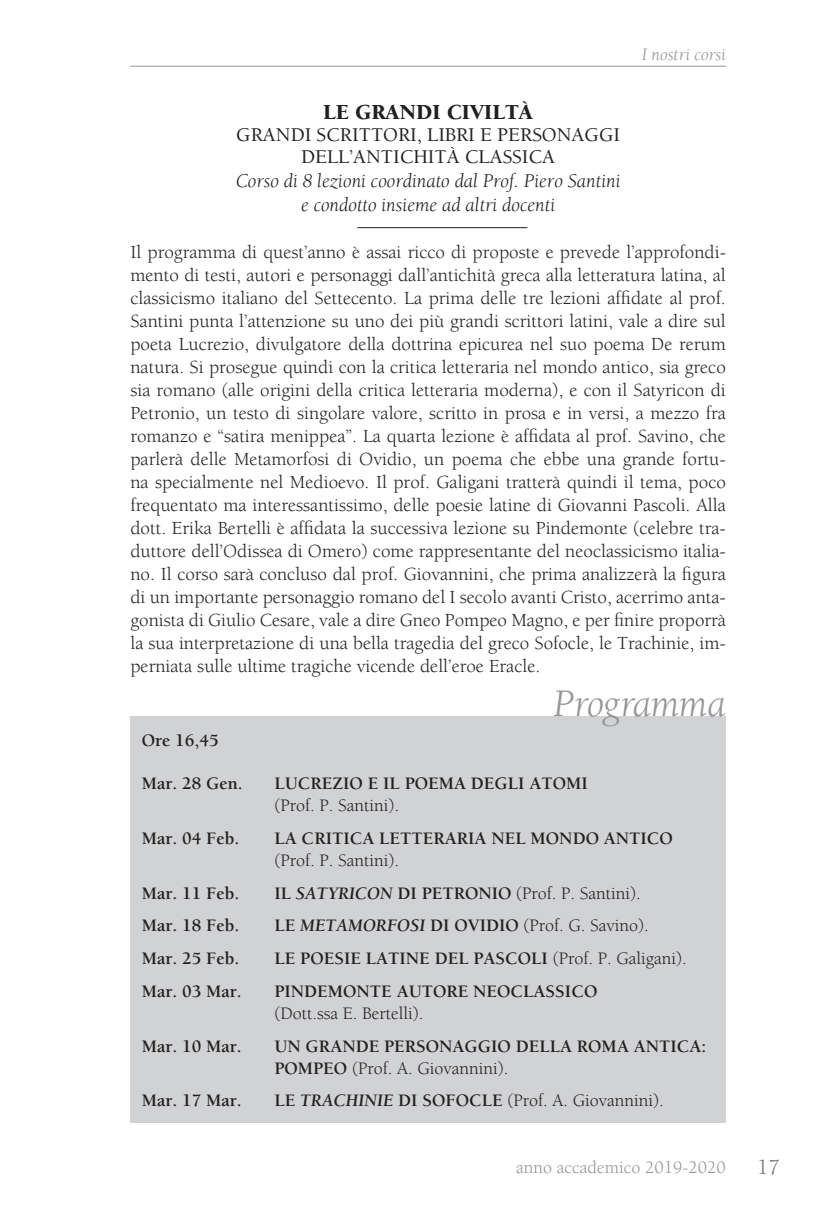
<style>
.page{position:relative;width:828px;height:1225px;background:#fff}
.page>*{position:absolute;margin:0;border:0;box-sizing:border-box;transform-origin:0 0}
.t1{font:italic 40px "Berkeley";letter-spacing:-.01em;color:#939598}
.t2{font:900 22px "Berkeley";color:#231f20}
.t3{font:22px "Berkeley";color:#6c6d70}
.t4{font:italic 20px/24px "Berkeley";color:#231f20;text-align:center}
.t5{font:500 20px/22px "Berkeley";color:#231f20;text-align:center}
.t6{font:19px/23px "Berkeley";color:#231f20;text-align:justify}
.t7{font:700 18px/21.6px "Berkeley";color:#231f20}
.t8{font:18px "Berkeley";color:#231f20}
.t9{font:18px "Berkeley";color:#939598}
.t10{font:italic 18px "Berkeley";letter-spacing:.005em;color:#939598}
.s1{font-weight:700}
.s2{font-weight:700;font-style:italic}
.s3{font-weight:400}
</style>
<div class="page">
<hr style="left:130px;top:66px;width:596px;height:1px;background:#939598">
<div style="left:130px;top:716px;width:596px;height:406px;background:#d1d2d4"></div>
<hr style="left:357px;top:227px;width:170px;height:1px;background:#231f20">
<p class="t10" style="left:642px;top:45px;width:86px">I nostri corsi</p>
<p class="t2" style="left:323px;top:100px;width:211px">LE GRANDI CIVILTÀ</p>
<p class="t5" style="left:236px;top:124px;width:385px">GRANDI SCRITTORI, LIBRI E PERSONAGGI<br>DELL’ANTICHITÀ CLASSICA</p>
<p class="t4" style="left:236px;top:169px;width:386px">Corso di 8 lezioni coordinato dal Prof. Piero Santini e condotto insieme ad altri docenti</p>
<p class="t6" style="left:130px;top:240px;width:597px">Il programma di quest’anno è assai ricco di proposte e prevede l’approfondi&shy;mento di testi, autori e personaggi dall’antichità greca alla letteratura latina, al classicismo italiano del Settecento. La prima delle tre lezioni affidate al prof.<br>Santini punta l’attenzione su uno dei più grandi scrittori latini, vale a dire sul poeta Lucrezio, divulgatore della dottrina epicurea nel suo poema De rerum natura. Si prosegue quindi con la critica letteraria nel mondo antico, sia greco sia romano (alle origini della critica letteraria moderna), e con il Satyricon di Petronio, un testo di singolare valore, scritto in prosa e in versi, a mezzo fra romanzo e “satira menippea”. La quarta lezione è affidata al prof. Savino, che parlerà delle Metamorfosi di Ovidio, un poema che ebbe una grande fortu&shy;na specialmente nel Medioevo. Il prof. Galigani tratterà quindi il tema, poco frequentato ma interessantissimo, delle poesie latine di Giovanni Pascoli. Alla dott. Erika Bertelli è affidata la successiva lezione su Pindemonte (celebre tra&shy;duttore dell’Odissea di Omero) come rappresentante del neoclassicismo italia&shy;no. Il corso sarà concluso dal prof. Giovannini, che prima analizzerà la figura di un importante personaggio romano del I secolo avanti Cristo, acerrimo anta&shy;gonista di Giulio Cesare, vale a dire Gneo Pompeo Magno, e per finire proporrà la sua interpretazione di una bella tragedia del greco Sofocle, le Trachinie, im&shy;perniata sulle ultime tragiche vicende dell’eroe Eracle.</p>
<h1 class="t1" style="left:553px;top:683px;width:174px">Programma</h1>
<p class="t7" style="left:142px;top:730px;width:78px">Ore 16,45</p>
<p class="t7" style="left:142px;top:773px;width:102px">Mar. 28 Gen.</p>
<p class="t7" style="left:274px;top:773px;width:315px">LUCREZIO E IL POEMA DEGLI ATOMI</p>
<p class="t8" style="left:274px;top:796px;width:126px">(Prof. P. Santini).</p>
<p class="t7" style="left:142px;top:827px;width:99px">Mar. 04 Feb.</p>
<p class="t7" style="left:274px;top:827px;width:400px">LA CRITICA LETTERARIA NEL MONDO ANTICO</p>
<p class="t8" style="left:274px;top:850px;width:126px">(Prof. P. Santini).</p>
<p class="t7" style="left:142px;top:882px;width:99px">Mar. 11 Feb.</p>
<p class="t8" style="left:274px;top:883px;width:368px"><span class="s1">IL</span> <span class="s2">SATYRICON</span> <span class="s1">DI PETRONIO</span> (Prof. P. Santini).</p>
<p class="t7" style="left:142px;top:915px;width:99px">Mar. 18 Feb.</p>
<p class="t8" style="left:274px;top:916px;width:376px"><span class="s1">LE</span> <span class="s2">METAMORFOSI</span> <span class="s1">DI OVIDIO</span> (Prof. G. Savino).</p>
<p class="t7" style="left:142px;top:948px;width:99px">Mar. 25 Feb.</p>
<p class="t7" style="left:274px;top:948px;width:414px">LE POESIE LATINE DEL PASCOLI <span class="s3">(Prof. P. Galigani).</span></p>
<p class="t7" style="left:142px;top:981px;width:101px">Mar. 03 Mar.</p>
<p class="t7" style="left:274px;top:981px;width:324px">PINDEMONTE AUTORE NEOCLASSICO</p>
<p class="t8" style="left:274px;top:1003px;width:150px">(Dott.ssa E. Bertelli).</p>
<p class="t7" style="left:142px;top:1035px;width:101px">Mar. 10 Mar.</p>
<p class="t7" style="left:274px;top:1035px;width:433px">UN GRANDE PERSONAGGIO DELLA ROMA ANTICA:<br>POMPEO <span class="s3">(Prof. A. Giovannini).</span></p>
<p class="t7" style="left:142px;top:1090px;width:101px">Mar. 17 Mar.</p>
<p class="t8" style="left:274px;top:1091px;width:391px"><span class="s1">LE</span> <span class="s2">TRACHINIE</span> <span class="s1">DI SOFOCLE</span> (Prof. A. Giovannini).</p>
<p class="t9" style="left:516px;top:1158px;width:211px">anno accademico 2019-2020</p>
<p class="t3" style="left:757px;top:1155px;width:24px">17</p>
</div>
